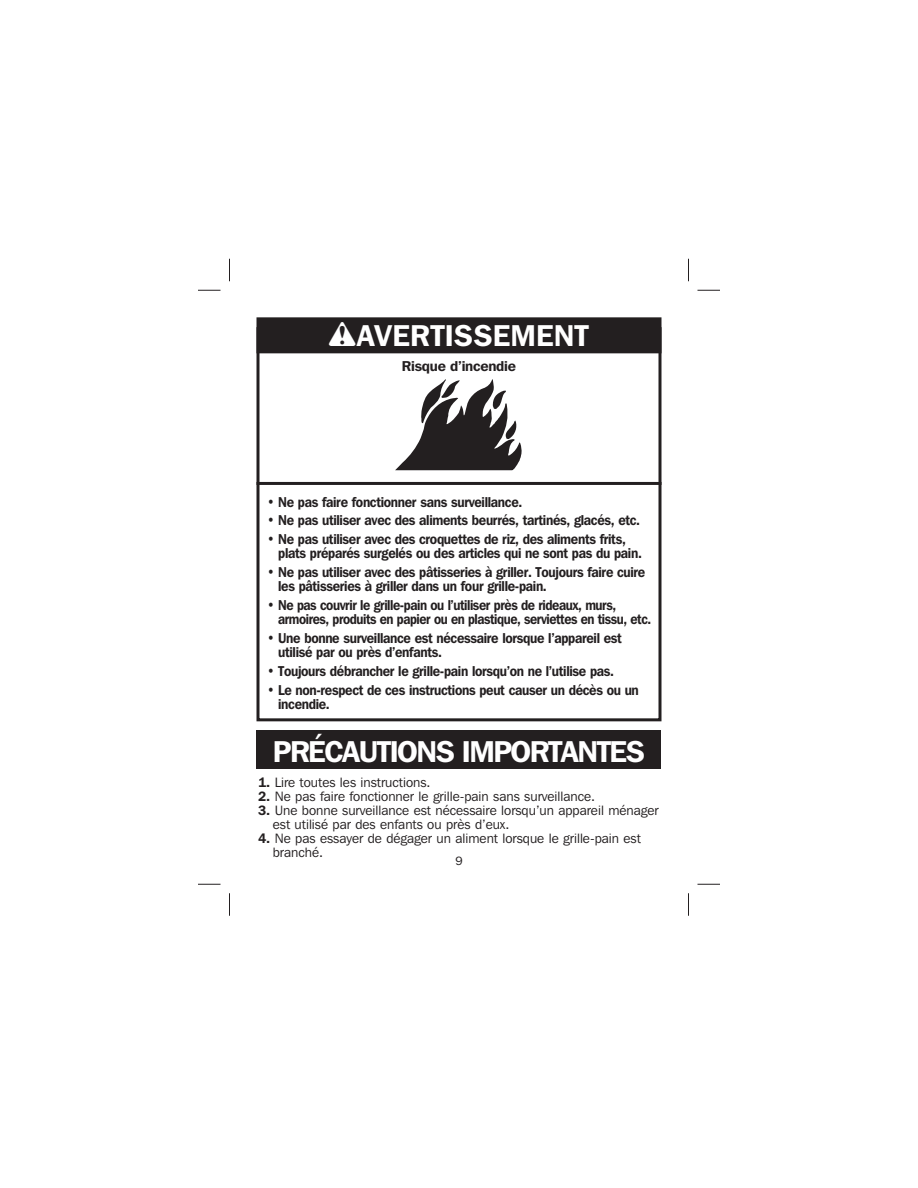
<style>
.page{position:relative;width:918px;height:1188px;background:#fff}
.page>*{position:absolute;margin:0;border:0;box-sizing:border-box;transform-origin:0 0}
.t1{font:600 30px "Franklin Gothic IT Cby BT";letter-spacing:-.05em;color:#fff}
.t2{font:600 30px "Franklin Gothic IT Cby BT";color:#fff}
.t3{font:600 14.25px/14.2px "Franklin Gothic IT Cby BT";letter-spacing:-.025em;color:#231f20;scale:.9 1}
.t4{font:600 14.25px "Franklin Gothic IT Cby BT";letter-spacing:-.025em;color:#231f20}
.t5{font:13.5px/14px "Franklin Gothic IT Cby BT";color:#231f20}
.t6{font:12px "Franklin Gothic IT Cby BT";color:#231f20}
.s1{font-weight:600}
</style>
<div class="page">
<div style="left:256px;top:327px;width:406px;height:394px;border:3px solid #231f20"></div>
<div style="left:256px;top:317px;width:406px;height:36px;background:#231f20"></div>
<svg style="left:395px;top:379px;width:127px;height:91px"></svg>
<hr style="left:256px;top:482px;width:406px;height:3px;background:#231f20">
<div style="left:256px;top:730px;width:406px;height:38px;background:#231f20"></div>
<svg style="left:198px;top:290px;width:22px;height:1px"></svg>
<svg style="left:698px;top:290px;width:22px;height:1px"></svg>
<svg style="left:198px;top:884px;width:22px;height:1px"></svg>
<svg style="left:698px;top:884px;width:22px;height:1px"></svg>
<svg style="left:229px;top:259px;width:1px;height:22px"></svg>
<svg style="left:229px;top:893px;width:1px;height:23px"></svg>
<svg style="left:688px;top:259px;width:1px;height:22px"></svg>
<svg style="left:688px;top:893px;width:1px;height:23px"></svg>
<h1 class="t2" style="left:357px;top:316px;width:234px">AVERTISSEMENT</h1>
<p class="t4" style="left:402px;top:357px;width:116px">Risque d’incendie</p>
<p class="t3" style="left:267px;top:494px;width:285px">• Ne pas faire fonctionner sans surveillance.</p>
<p class="t3" style="left:267px;top:513px;width:416px">• Ne pas utiliser avec des aliments beurrés, tartinés, glacés, etc.</p>
<p class="t3" style="left:278px;top:532px;width:406px;text-indent:-11px">• Ne pas utiliser avec des croquettes de riz, des aliments frits, plats préparés surgelés ou des articles qui ne sont pas du pain.</p>
<p class="t3" style="left:278px;top:565px;width:409px;text-indent:-11px">• Ne pas utiliser avec des pâtisseries à griller. Toujours faire cuire les pâtisseries à griller dans un four grille-pain.</p>
<p class="t3" style="left:278px;top:598px;width:416px;text-indent:-11px">• Ne pas couvrir le grille-pain ou l’utiliser près de rideaux, murs, armoires, produits en papier ou en plastique, serviettes en tissu, etc.</p>
<p class="t3" style="left:278px;top:631px;width:383px;text-indent:-11px">• Une bonne surveillance est nécessaire lorsque l’appareil est utilisé par ou près d’enfants.</p>
<p class="t3" style="left:267px;top:664px;width:387px">• Toujours débrancher le grille-pain lorsqu’on ne l’utilise pas.</p>
<p class="t3" style="left:278px;top:682px;width:402px;text-indent:-11px">• Le non-respect de ces instructions peut causer un décès ou un incendie.</p>
<h1 class="t1" style="left:273px;top:733px;width:374px">PRÉCAUTIONS IMPORTANTES</h1>
<p class="t5" style="left:258px;top:775px;width:174px"><span class="s1">1.</span> Lire toutes les instructions.</p>
<p class="t5" style="left:258px;top:789px;width:339px"><span class="s1">2.</span> Ne pas faire fonctionner le grille-pain sans surveillance.</p>
<p class="t5" style="left:273px;top:803px;width:387px;text-indent:-15px"><span class="s1">3.</span> Une bonne surveillance est nécessaire lorsqu’un appareil ménager est utilisé par des enfants ou près d’eux.</p>
<p class="t5" style="left:273px;top:831px;width:370px;text-indent:-15px"><span class="s1">4.</span> Ne pas essayer de dégager un aliment lorsque le grille-pain est branché.</p>
<p class="t6" style="left:455px;top:853px;width:9px">9</p>
</div>
